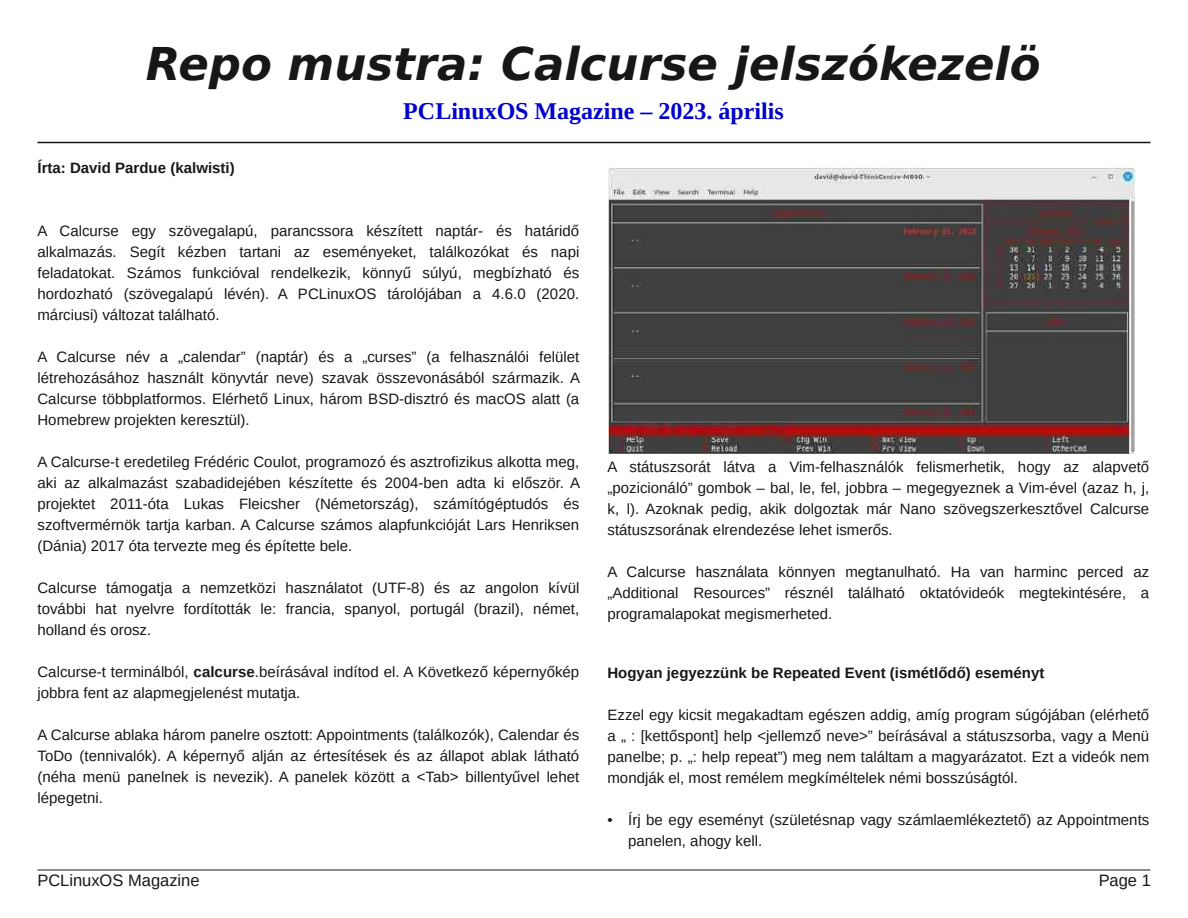
<style>
.page{position:relative;width:1188px;height:918px;background:#fff}
.page>*{position:absolute;margin:0;border:0;box-sizing:border-box;transform-origin:0 0}
.t1{font:italic 700 45px "Bitstream Vera Sans";color:#181715}
.t2{font:700 24px "Liberation Serif";color:#0000cd}
.t3{font:16.5px "Liberation Sans";color:#181715}
.t4{font:15px/21px "Liberation Sans";letter-spacing:.005em;color:#181715;text-align:justify}
.t5{font:700 15px "Liberation Sans";letter-spacing:.005em;color:#181715}
.s1{font-weight:700}
</style>
<div class="page">
<hr style="left:38px;top:142px;width:1112px;height:1px;background:#181715">
<hr style="left:38px;top:870px;width:1112px;height:1px;background:#181715">
<img style="left:608px;top:167px;width:527px;height:287px">
<h1 class="t1" style="left:146px;top:38px;width:896px">Repo mustra: Calcurse jelszókezelö</h1>
<h2 class="t2" style="left:403px;top:97px;width:382px">PCLinuxOS Magazine – 2023. április</h2>
<p class="t5" style="left:38px;top:159px;width:199px">Írta: David Pardue (kalwisti)</p>
<p class="t4" style="left:38px;top:220px;width:543px">A Calcurse egy szövegalapú, parancssora készített naptár- és határidő alkalmazás. Segít kézben tartani az eseményeket, találkozókat és napi feladatokat. Számos funkcióval rendelkezik, könnyű súlyú, megbízható és hordozható (szövegalapú lévén). A PCLinuxOS tárolójában a 4.6.0 (2020. márciusi) változat található.</p>
<p class="t4" style="left:38px;top:346px;width:544px">A Calcurse név a „calendar” (naptár) és a „curses” (a felhasználói felület létrehozásához használt könyvtár neve) szavak összevonásából származik. A Calcurse többplatformos. Elérhető Linux, három BSD-disztró és macOS alatt (a Homebrew projekten keresztül).</p>
<p class="t4" style="left:38px;top:451px;width:544px">A Calcurse-t eredetileg Frédéric Coulot, programozó és asztrofizikus alkotta meg, aki az alkalmazást szabadidejében készítette és 2004-ben adta ki először. A projektet 2011-óta Lukas Fleicsher (Németország), számítógéptudós és szoftvermérnök tartja karban. A Calcurse számos alapfunkcióját Lars Henriksen (Dánia) 2017 óta tervezte meg és építette bele.</p>
<p class="t4" style="left:38px;top:577px;width:543px">Calcurse támogatja a nemzetközi használatot (UTF-8) és az angolon kívül további hat nyelvre fordították le: francia, spanyol, portugál (brazil), német, holland és orosz.</p>
<p class="t4" style="left:38px;top:661px;width:543px">Calcurse-t terminálból, <span class="s1">calcurse</span>.beírásával indítod el. A Következő képernyőkép jobbra fent az alapmegjelenést mutatja.</p>
<p class="t4" style="left:38px;top:724px;width:543px">A Calcurse ablaka három panelre osztott: Appointments (találkozók), Calendar és ToDo (tennivalók). A képernyő alján az értesítések és az állapot ablak látható (néha menü panelnek is nevezik). A panelek között a &lt;Tab&gt; billentyűvel lehet lépegetni.</p>
<p class="t4" style="left:608px;top:456px;width:543px">A státuszsorát látva a Vim-felhasználók felismerhetik, hogy az alapvető „pozicionáló” gombok – bal, le, fel, jobbra – megegyeznek a Vim-ével (azaz h, j, k, l). Azoknak pedig, akik dolgoztak már Nano szövegszerkesztővel Calcurse státuszsorának elrendezése lehet ismerős.</p>
<p class="t4" style="left:608px;top:561px;width:543px">A Calcurse használata könnyen megtanulható. Ha van harminc perced az „Additional Resources” résznél található oktatóvideók megtekintésére, a programalapokat megismerheted.</p>
<p class="t5" style="left:608px;top:664px;width:438px">Hogyan jegyezzünk be Repeated Event (ismétlődő) eseményt</p>
<p class="t4" style="left:608px;top:704px;width:543px">Ezzel egy kicsit megakadtam egészen addig, amíg program súgójában (elérhető a „ : [kettőspont] help &lt;jellemző neve&gt;” beírásával a státuszsorba, vagy a Menü panelbe; p. „: help repeat”) meg nem találtam a magyarázatot. Ezt a videók nem mondják el, most remélem megkíméltelek némi bosszúságtól.</p>
<p class="t4" style="left:628px;top:809px;width:523px;text-indent:-21px">• Írj be egy eseményt (születésnap vagy számlaemlékeztető) az Appointments panelen, ahogy kell.</p>
<p class="t3" style="left:38px;top:872px;width:164px">PCLinuxOS Magazine</p>
<p class="t3" style="left:1099px;top:871px;width:54px">Page 1</p>
</div>
